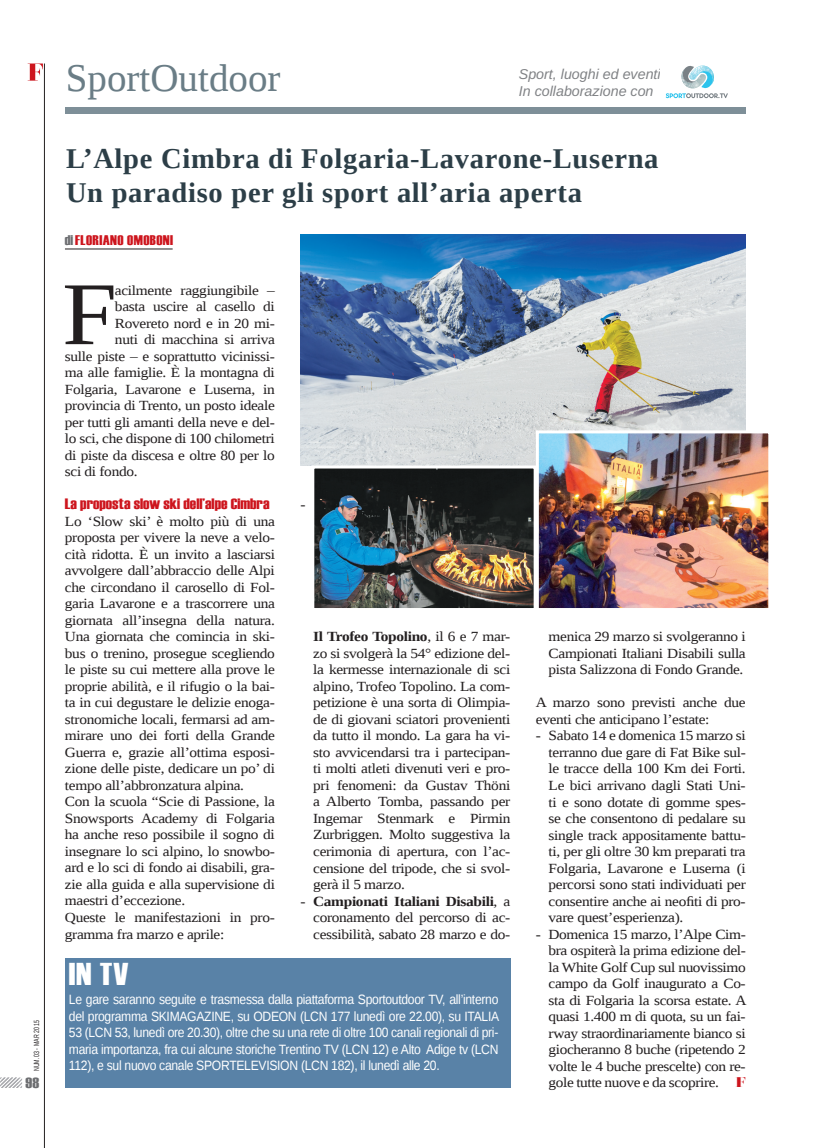
<style>
.page{position:relative;width:831px;height:1148px;background:#fff}
.page>*{position:absolute;margin:0;border:0;box-sizing:border-box;transform-origin:0 0}
.t1{font:89.55px "Liberation Serif";color:#231f20;scale:1.1 1}
.t2{font:39px "Liberation Serif";color:#6a7d86}
.t3{font:31.5px "Haettenschweiler";color:#fff;scale:1.15 1}
.t4{font:700 28.5px/34.5px "Liberation Serif";letter-spacing:.025em;color:#2c3e47}
.t5{font:15px "Haettenschweiler";color:#cd151d;scale:1.2 1}
.t6{font:15px "Haettenschweiler";color:#6c6d70;scale:1.2 1}
.t7{font:italic 14.25px/16.5px "Liberation Sans";color:#808285}
.t8{font:13.95px/16.5px "Liberation Serif";letter-spacing:-.02em;color:#231f20;text-align:justify;scale:1.1 1}
.t9{font:13.95px "Haettenschweiler";letter-spacing:.025em;color:#cd151d;scale:1.15 1}
.t10{font:13.5px/16.5px "Liberation Sans";letter-spacing:-.025em;color:#fff;text-align:justify;scale:.9 1}
.t11{font:7.5px "Liberation Sans";letter-spacing:.025em;color:#231f20;scale:.7 1}
.s1{color:#6c6d70}
.s2{font-weight:700}
.s3{font-family:"Nouvelle Vague";font-weight:900;color:#cd151d}
</style>
<div class="page">
<hr style="left:65px;top:248px;width:108px;height:1px;background:#231f20">
<div style="left:65px;top:107px;width:680px;height:7px;background:#7e8f98"></div>
<svg style="left:665px;top:65px;width:62px;height:33px"></svg>
<div style="left:65px;top:957px;width:445px;height:130px;background:#5982a7"></div>
<img style="left:300px;top:235px;width:445px;height:230px">
<img style="left:315px;top:469px;width:217px;height:138px">
<div style="left:311px;top:465px;width:225px;height:146px;border:3px solid #fff"></div>
<img style="left:539px;top:434px;width:228px;height:173px">
<div style="left:535px;top:430px;width:236px;height:181px;border:3px solid #fff"></div>
<hr style="left:44px;top:63px;width:1px;height:1084px;background:#231f20">
<svg style="left:28px;top:63px;width:15px;height:18px"></svg>
<svg style="left:0;top:1077px;width:22px;height:10px"></svg>
<p class="t11" style="left:32px;top:1071px;width:74px;rotate:-90deg">Num.03 - Mar 2015</p>
<p class="t6" style="left:26px;top:1072px;width:13px">98</p>
<h2 class="t2" style="left:66px;top:52px;width:216px">SportOutdoor</h2>
<p class="t7" style="left:518px;top:66px;width:143px">Sport, luoghi ed eventi<br>In collaborazione con</p>
<h3 class="t4" style="left:66px;top:141px;width:594px">L’Alpe Cimbra di Folgaria-Lavarone-Luserna<br>Un paradiso per gli sport all’aria aperta</h3>
<p class="t9" style="left:65px;top:231px;width:95px"><span class="s1">di</span> FLORIANO OMOBONI</p>
<h1 class="t1" style="left:62px;top:256px;width:51px">F</h1>
<p class="t8" style="left:115px;top:282px;width:147px">acilmente raggiungibile –</p>
<p class="t8" style="left:115px;top:298px;width:147px">basta uscire al casello di</p>
<p class="t8" style="left:115px;top:315px;width:147px">Rovereto nord e in 20 mi-</p>
<p class="t8" style="left:115px;top:331px;width:147px">nuti di macchina si arriva</p>
<p class="t8" style="left:65px;top:348px;width:192px">sulle piste – e soprattutto vicinissi-</p>
<p class="t8" style="left:65px;top:364px;width:192px">ma alle famiglie. È la montagna di</p>
<p class="t8" style="left:65px;top:381px;width:192px">Folgaria, Lavarone e Luserna, in</p>
<p class="t8" style="left:65px;top:397px;width:192px">provincia di Trento, un posto ideale</p>
<p class="t8" style="left:65px;top:414px;width:192px">per tutti gli amanti della neve e del-</p>
<p class="t8" style="left:65px;top:430px;width:192px">lo sci, che dispone di 100 chilometri</p>
<p class="t8" style="left:65px;top:447px;width:192px">di piste da discesa e oltre 80 per lo</p>
<p class="t8" style="left:65px;top:463px;width:68px">sci di fondo.</p>
<p class="t5" style="left:65px;top:494px;width:172px">La proposta slow ski dell’alpe Cimbra</p>
<p class="t8" style="left:65px;top:513px;width:192px;text-align:left">Lo ‘Slow ski’ è molto più di una proposta per vivere la neve a velo&shy;cità ridotta. È un invito a lasciarsi avvolgere dall’abbraccio delle Alpi che circondano il carosello di Fol&shy;garia Lavarone e a trascorrere una giornata all’insegna della natura.<br>Una giornata che comincia in ski&shy;bus o trenino, prosegue scegliendo le piste su cui mettere alla prove le proprie abilità, e il rifugio o la bai&shy;ta in cui degustare le delizie enoga&shy;stronomiche locali, fermarsi ad am&shy;mirare uno dei forti della Grande Guerra e, grazie all’ottima esposi&shy;zione delle piste, dedicare un po’ di tempo all’abbronzatura alpina.<br>Con la scuola “Scie di Passione, la Snowsports Academy di Folgaria ha anche reso possibile il sogno di insegnare lo sci alpino, lo snowbo&shy;ard e lo sci di fondo ai disabili, gra&shy;zie alla guida e alla supervisione di maestri d’eccezione.<br>Queste le manifestazioni in pro&shy;gramma fra marzo e aprile:</p>
<h3 class="t3" style="left:69px;top:952px;width:53px">In TV</h3>
<p class="t8" style="left:300px;top:496px;width:6px">-</p>
<p class="t8" style="left:313px;top:628px;width:181px"><span class="s2">Il Trofeo Topolino</span>, il 6 e 7 mar&shy;zo si svolgerà la 54° edizione del&shy;la kermesse internazionale di sci alpino, Trofeo Topolino. La com&shy;petizione è una sorta di Olimpia&shy;de di giovani sciatori provenienti da tutto il mondo. La gara ha vi&shy;sto avvicendarsi tra i partecipan&shy;ti molti atleti divenuti veri e pro&shy;pri fenomeni: da Gustav Thöni a Alberto Tomba, passando per Ingemar Stenmark e Pirmin Zurbriggen. Molto suggestiva la cerimonia di apertura, con l’ac&shy;censione del tripode, che si svol&shy;gerà il 5 marzo.</p>
<p class="t8" style="left:313px;top:892px;width:181px;text-indent:-13px">- <span class="s2">Campionati Italiani Disabili</span>, a coronamento del percorso di ac&shy;cessibilità, sabato 28 marzo e do-</p>
<p class="t10" style="left:69px;top:992px;width:479px">Le gare saranno seguite e trasmessa dalla piattaforma Sportoutdoor TV, all’interno del programma SKIMAGAZINE, su ODEON (LCN 177 lunedì ore 22.00), su ITALIA 53 (LCN 53, lunedì ore 20.30), oltre che su una rete di oltre 100 canali regionali di pri&shy;maria importanza, fra cui alcune storiche Trentino TV (LCN 12) e Alto Adige tv (LCN 112), e sul nuovo canale SPORTELEVISION (LCN 182), il lunedì alle 20.</p>
<p class="t8" style="left:548px;top:628px;width:181px">menica 29 marzo si svolgeranno i Campionati Italiani Disabili sulla pista Salizzona di Fondo Grande.</p>
<p class="t8" style="left:535px;top:694px;width:192px">A marzo sono previsti anche due eventi che anticipano l’estate:</p>
<p class="t8" style="left:548px;top:727px;width:181px;text-indent:-13px">- Sabato 14 e domenica 15 marzo si terranno due gare di Fat Bike sul&shy;le tracce della 100 Km dei Forti.<br>Le bici arrivano dagli Stati Uni&shy;ti e sono dotate di gomme spes&shy;se che consentono di pedalare su single track appositamente battu&shy;ti, per gli oltre 30 km preparati tra Folgaria, Lavarone e Luserna (i percorsi sono stati individuati per consentire anche ai neofiti di pro&shy;vare quest’esperienza).</p>
<p class="t8" style="left:548px;top:925px;width:181px;text-indent:-13px">- Domenica 15 marzo, l’Alpe Cim&shy;bra ospiterà la prima edizione del&shy;la White Golf Cup sul nuovissimo campo da Golf inaugurato a Co&shy;sta di Folgaria la scorsa estate. A quasi 1.400 m di quota, su un fai&shy;rway straordinariamente bianco si giocheranno 8 buche (ripetendo 2 volte le 4 buche prescelte) con re&shy;gole tutte nuove e da scoprire. <span class="s3">F</span></p>
</div>
